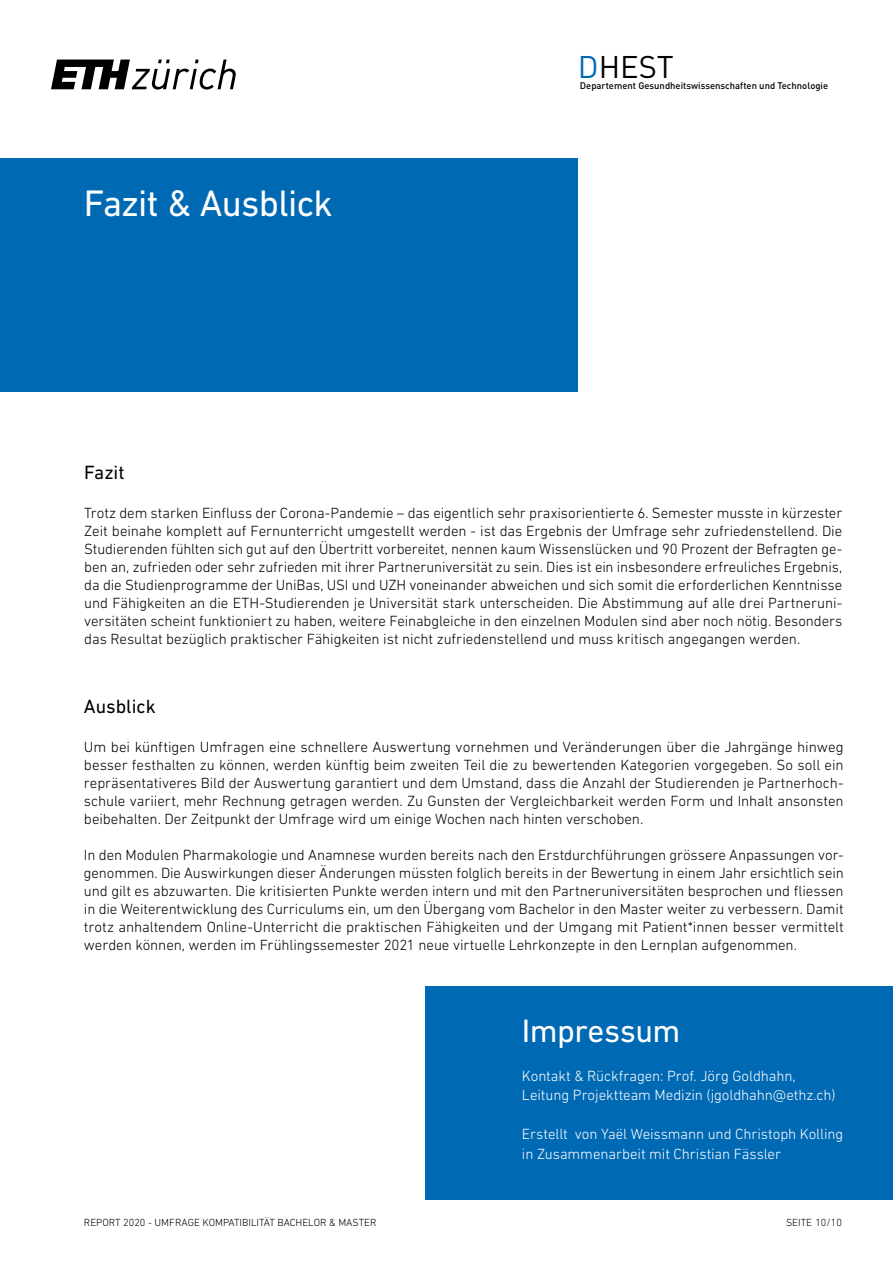
<style>
.page{position:relative;width:893px;height:1263px;background:#fff}
.page>*{position:absolute;margin:0;border:0;box-sizing:border-box;transform-origin:0 0}
.t1{font:37.5px "DIN Next W1 G";letter-spacing:-.02em;color:#fff}
.t2{font:33px "DIN Next W1 G";letter-spacing:-.015em;color:#fff}
.t3{font:30.9px "DIN Pro";color:#000}
.t4{font:19.5px "DIN Next W1 G";color:#000}
.t5{font:300 15px/18px "DIN Next W1 G";letter-spacing:-.005em;color:#000;text-align:justify}
.t6{font:300 15px/19.5px "DIN Next W1 G";letter-spacing:-.005em;color:#fff}
.t7{font:300 10.5px "DIN Next W1 G";color:#000}
.t8{font:500 9.45px "DIN Pro";color:#000}
.s1{color:#0069b4}
</style>
<div class="page">
<svg style="left:51px;top:60px;width:185px;height:30px"></svg>
<div style="left:0;top:158px;width:578px;height:234px;background:#0069b4"></div>
<div style="left:425px;top:986px;width:468px;height:214px;background:#0069b4"></div>
<h3 class="t3" style="left:578px;top:42px;width:97px"><span class="s1">D</span>HEST</h3>
<h1 class="t1" style="left:84px;top:182px;width:250px">Fazit &amp; Ausblick</h1>
<h3 class="t4" style="left:84px;top:461px;width:42px">Fazit</h3>
<p class="t8" style="left:580px;top:78px;width:250px">Departement Gesundheitswissenschaften und Technologie</p>
<p class="t5" style="left:84px;top:504px;width:759px">Trotz dem starken Einfluss der Corona-Pandemie – das eigentlich sehr praxisorientierte 6. Semester musste in kürzester Zeit beinahe komplett auf Fernunterricht umgestellt werden - ist das Ergebnis der Umfrage sehr zufriedenstellend. Die Studierenden fühlten sich gut auf den Übertritt vorbereitet, nennen kaum Wissenslücken und 90 Prozent der Befragten ge&shy;ben an, zufrieden oder sehr zufrieden mit ihrer Partneruniversität zu sein. Dies ist ein insbesondere erfreuliches Ergebnis, da die Studienprogramme der UniBas, USI und UZH voneinander abweichen und sich somit die erforderlichen Kenntnisse und Fähigkeiten an die ETH-Studierenden je Universität stark unterscheiden. Die Abstimmung auf alle drei Partneruni&shy;versitäten scheint funktioniert zu haben, weitere Feinabgleiche in den einzelnen Modulen sind aber noch nötig. Besonders das Resultat bezüglich praktischer Fähigkeiten ist nicht zufriedenstellend und muss kritisch angegangen werden.</p>
<h3 class="t4" style="left:84px;top:695px;width:73px">Ausblick</h3>
<p class="t5" style="left:84px;top:738px;width:761px">Um bei künftigen Umfragen eine schnellere Auswertung vornehmen und Veränderungen über die Jahrgänge hinweg besser festhalten zu können, werden künftig beim zweiten Teil die zu bewertenden Kategorien vorgegeben. So soll ein repräsentativeres Bild der Auswertung garantiert und dem Umstand, dass die Anzahl der Studierenden je Partnerhoch&shy;schule variiert, mehr Rechnung getragen werden. Zu Gunsten der Vergleichbarkeit werden Form und Inhalt ansonsten beibehalten. Der Zeitpunkt der Umfrage wird um einige Wochen nach hinten verschoben.</p>
<p class="t5" style="left:84px;top:846px;width:761px">In den Modulen Pharmakologie und Anamnese wurden bereits nach den Erstdurchführungen grössere Anpassungen vor&shy;genommen. Die Auswirkungen dieser Änderungen müssten folglich bereits in der Bewertung in einem Jahr ersichtlich sein und gilt es abzuwarten. Die kritisierten Punkte werden intern und mit den Partneruniversitäten besprochen und fliessen in die Weiterentwicklung des Curriculums ein, um den Übergang vom Bachelor in den Master weiter zu verbessern. Damit trotz anhaltendem Online-Unterricht die praktischen Fähigkeiten und der Umgang mit Patient*innen besser vermittelt werden können, werden im Frühlingssemester 2021 neue virtuelle Lehrkonzepte in den Lernplan aufgenommen.</p>
<h2 class="t2" style="left:522px;top:1011px;width:160px">Impressum</h2>
<p class="t6" style="left:522px;top:1065px;width:315px">Kontakt &amp; Rückfragen: Prof. Jörg Goldhahn,<br>Leitung Projektteam Medizin (jgoldhahn@ethz.ch)</p>
<p class="t6" style="left:522px;top:1124px;width:323px">Erstellt von Yaël Weissmann und Christoph Kolling in Zusammenarbeit mit Christian Fässler</p>
<p class="t7" style="left:84px;top:1217px;width:294px">REPORT 2020 - UMFRAGE KOMPATIBILITÄT BACHELOR &amp; MASTER</p>
<p class="t7" style="left:786px;top:1217px;width:57px">SEITE 10/10</p>
</div>
